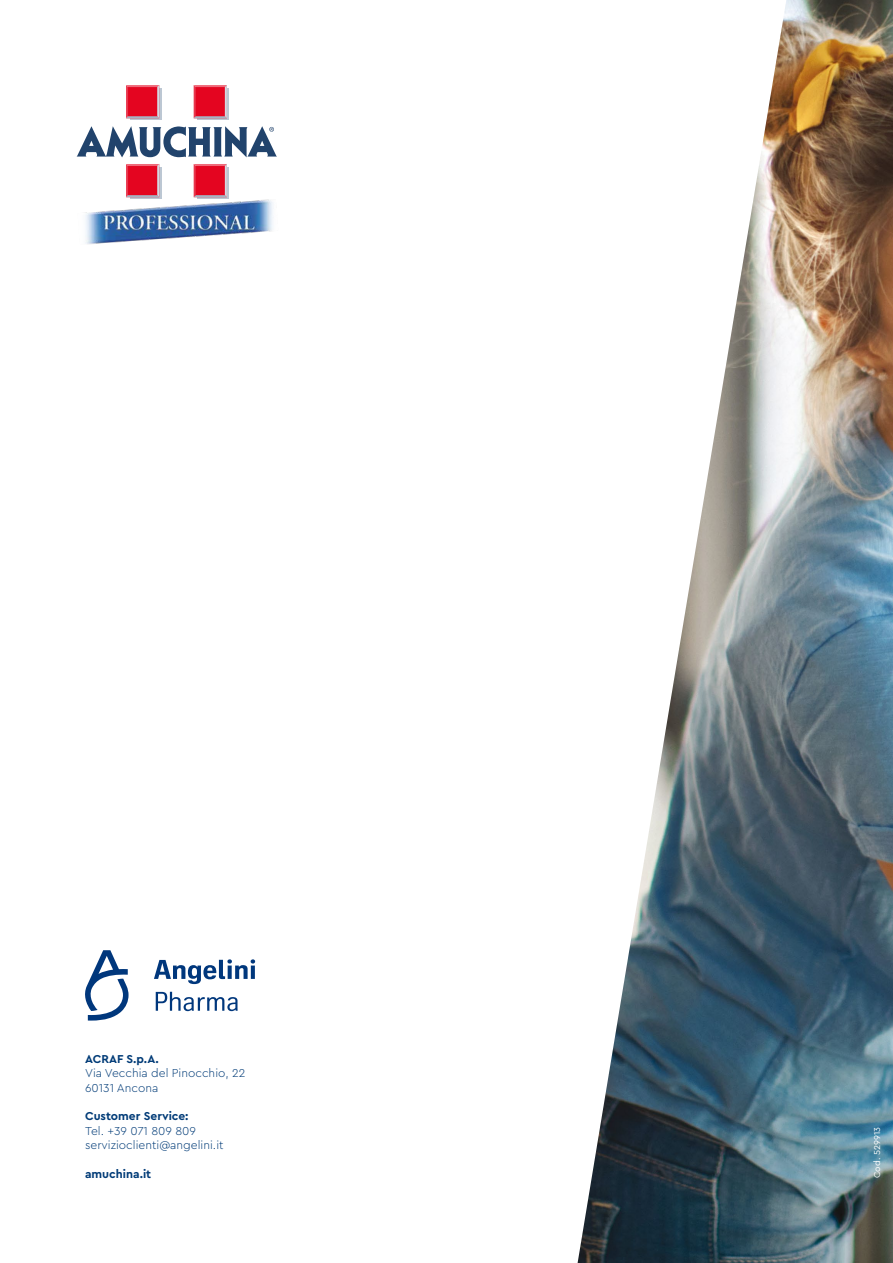
<style>
.page{position:relative;width:893px;height:1263px;background:#fff}
.page>*{position:absolute;margin:0;border:0;box-sizing:border-box;transform-origin:0 0}
.t1{font:300 12px/14.4px "Cera Pro";color:#003b77}
.t2{font:700 12px "Cera Pro";color:#003b77}
.t3{font:9px "Cera Pro";color:#fff}
</style>
<div class="page">
<img style="left:578px;top:0;width:315px;height:1263px">
<svg style="left:77px;top:126px;width:200px;height:31px"></svg>
<div style="left:130px;top:89px;width:31px;height:31px;background:#bda5b4"></div>
<svg style="left:197px;top:89px;width:32px;height:31px"></svg>
<div style="left:130px;top:168px;width:31px;height:31px;background:#c9a5b4"></div>
<div style="left:197px;top:168px;width:32px;height:31px;background:#bcc7d3"></div>
<svg style="left:126px;top:85px;width:33px;height:33px"></svg>
<svg style="left:194px;top:85px;width:33px;height:33px"></svg>
<svg style="left:126px;top:164px;width:33px;height:30px"></svg>
<svg style="left:194px;top:164px;width:33px;height:30px"></svg>
<img style="left:85px;top:194px;width:188px;height:50px">
<svg style="left:85px;top:950px;width:44px;height:70px"></svg>
<svg style="left:154px;top:959px;width:101px;height:25px"></svg>
<svg style="left:156px;top:992px;width:82px;height:19px"></svg>
<p class="t2" style="left:85px;top:1051px;width:75px">ACRAF S.p.A.</p>
<p class="t1" style="left:85px;top:1065px;width:162px">Via Vecchia del Pinocchio, 22<br>60131 Ancona</p>
<p class="t2" style="left:85px;top:1108px;width:105px">Customer Service:</p>
<p class="t1" style="left:85px;top:1123px;width:140px">Tel. +39 071 809 809 servizioclienti@angelini.it</p>
<p class="t2" style="left:85px;top:1166px;width:68px">amuchina.it</p>
<p class="t3" style="left:871px;top:1178px;width:52px;rotate:-90deg">Cod. 529913</p>
</div>
